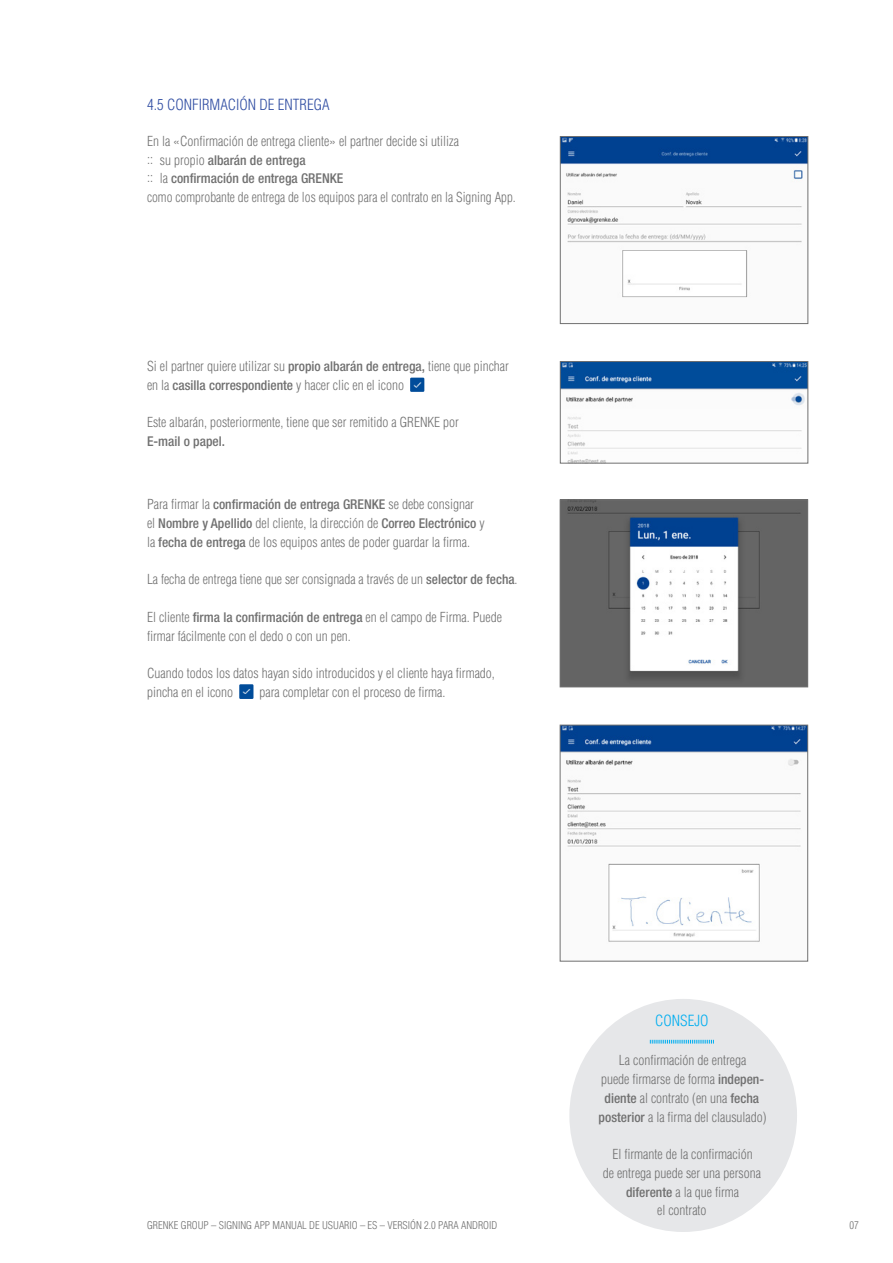
<style>
.page{position:relative;width:893px;height:1263px;background:#fff}
.page>*{position:absolute;margin:0;border:0;box-sizing:border-box;transform-origin:0 0}
.GLB_Zitat_-_10_Pt{font:300 condensed 15px "Helvetica LT Pro";color:#3350a4}
.GLB__Zitat___10Pt{font:300 condensed 15px "Helvetica LT Pro";color:#00aef0}
.GLB__Copy{font:300 condensed 13.5px/18.8px "Helvetica LT Pro";color:#707070}
.t1{font:500 condensed 13.5px "Helvetica Neue LT Pro";color:#707070}
.t2{font:300 condensed 10.5px "Helvetica LT Pro";color:#707070}
.s1{font-family:"Helvetica LT Pro";font-weight:300}
.s2{font-family:"Helvetica Neue LT Pro";font-weight:500}
</style>
<div class="page">
<img style="left:562px;top:502px;width:244px;height:183px">
<div style="left:560px;top:500px;width:248px;height:187px;border:1px solid #707070"></div>
<img style="left:562px;top:727px;width:244px;height:215px">
<div style="left:560px;top:725px;width:248px;height:236px;border:1px solid #707070"></div>
<img style="left:562px;top:138px;width:244px;height:160px">
<div style="left:560px;top:136px;width:248px;height:188px;border:1px solid #707070"></div>
<img style="left:562px;top:363px;width:244px;height:98px">
<div style="left:560px;top:361px;width:248px;height:102px;border:1px solid #707070"></div>
<img style="left:410px;top:378px;width:14px;height:14px">
<img style="left:239px;top:684px;width:14px;height:15px">
<div style="left:569px;top:999px;width:228px;height:233px;background:#e6e7e9;border-radius:50%"></div>
<svg style="left:650px;top:1040px;width:64px;height:3px"></svg>
<p class="GLB_Zitat_-_10_Pt" style="left:147px;top:95px;width:184px">4.5 CONFIRMACIÓN DE ENTREGA</p>
<p class="GLB__Copy" style="left:147px;top:132px;width:313px">En la «Confirmación de entrega cliente» el partner decide si utiliza</p>
<p class="t1" style="left:147px;top:152px;width:160px"><span class="s1">::: su propio</span> albarán de entrega</p>
<p class="t1" style="left:147px;top:171px;width:198px"><span class="s1">::: la</span> confirmación de entrega GRENKE</p>
<p class="GLB__Copy" style="left:147px;top:188px;width:370px">como comprobante de entrega de los equipos para el contrato en la Signing App.</p>
<p class="GLB__Copy" style="left:147px;top:357px;width:363px">Si el partner quiere utilizar su <span class="s2">propio albarán de entrega,</span> tiene que pinchar en la <span class="s2">casilla correspondiente</span> y hacer clic en el icono</p>
<p class="GLB__Copy" style="left:147px;top:413px;width:313px">Este albarán, posteriormente, tiene que ser remitido a GRENKE por<br><span class="s2">E-mail o papel.</span></p>
<p class="GLB__Copy" style="left:147px;top:495px;width:339px">Para firmar la <span class="s2">confirmación de entrega GRENKE</span> se debe consignar el <span class="s2">Nombre y Apellido</span> del cliente, la dirección de <span class="s2">Correo Electrónico</span> y la <span class="s2">fecha de entrega</span> de los equipos antes de poder guardar la firma.</p>
<p class="GLB__Copy" style="left:147px;top:570px;width:372px">La fecha de entrega tiene que ser consignada a través de un <span class="s2">selector de fecha</span>.</p>
<p class="GLB__Copy" style="left:147px;top:607px;width:357px">El cliente <span class="s2">firma la confirmación de entrega</span> en el campo de Firma. Puede firmar fácilmente con el dedo o con un pen.</p>
<p class="GLB__Copy" style="left:147px;top:664px;width:349px">Cuando todos los datos hayan sido introducidos y el cliente haya firmado, pincha en el icono</p>
<p class="GLB__Copy" style="left:259px;top:682px;width:187px">para completar con el proceso de firma.</p>
<p class="GLB__Zitat___10Pt" style="left:655px;top:1011px;width:55px">CONSEJO</p>
<p class="GLB__Copy" style="left:599px;top:1051px;width:169px;text-align:center">La confirmación de entrega<br>puede firmarse de forma <span class="s2">indepen--- diente</span> al contrato (en una <span class="s2">fecha posterior</span> a la firma del clausulado)</p>
<p class="GLB__Copy" style="left:603px;top:1145px;width:160px;text-align:center">El firmante de la confirmación<br>de entrega puede ser una persona <span class="s2">diferente</span> a la que firma<br>el contrato</p>
<p class="t2" style="left:147px;top:1218px;width:352px">GRENKE GROUP – SIGNING APP MANUAL DE USUARIO – ES – VERSIÓN 2.0 PARA ANDROID</p>
<p class="t2" style="left:850px;top:1218px;width:11px">07</p>
</div>
